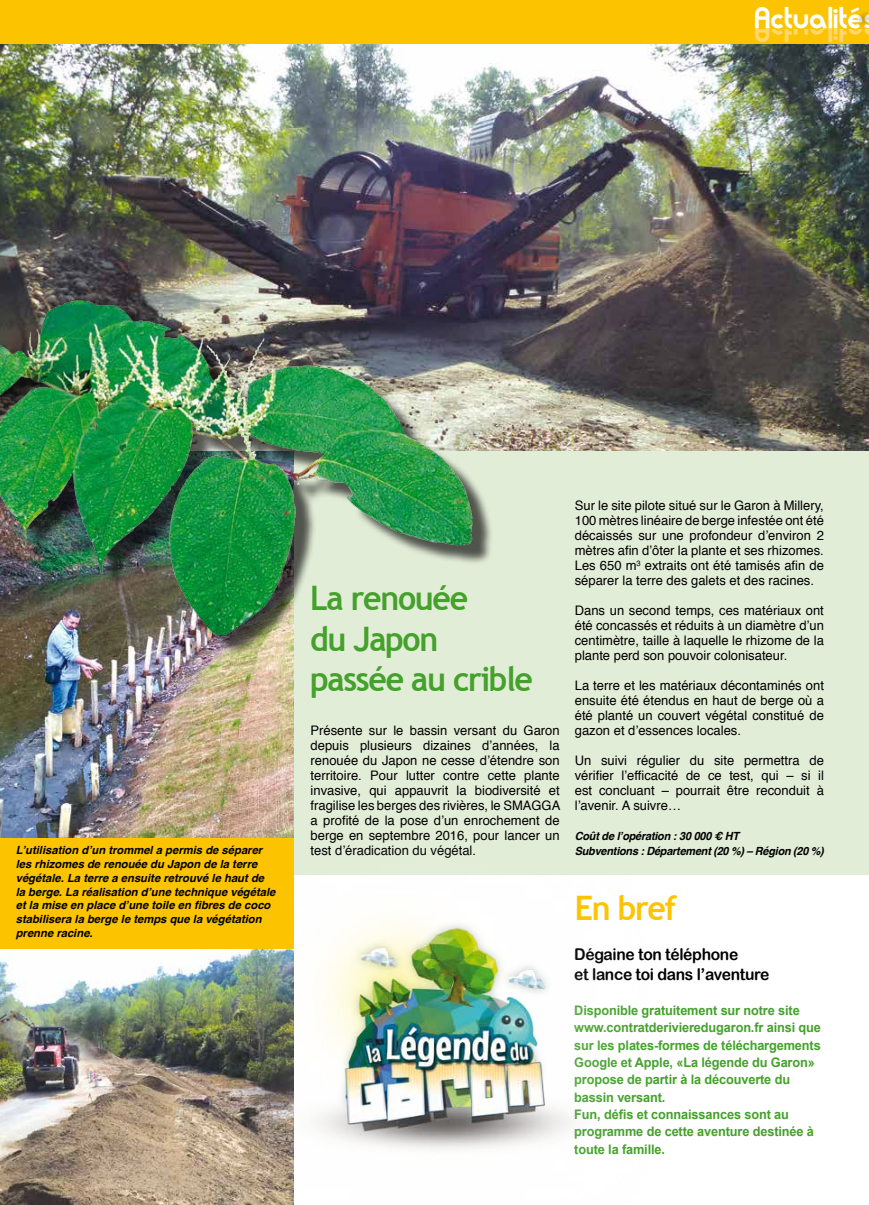
<style>
.page{position:relative;width:869px;height:1205px;background:#fff}
.page>*{position:absolute;margin:0;border:0;box-sizing:border-box;transform-origin:0 0}
.t1{font:700 33.75px/40.5px "Trebuchet MS";letter-spacing:-.04em;color:#44a12b;scale:.95 1}
.t2{font:700 33.75px "Trebuchet MS";letter-spacing:-.04em;color:#fcc400;scale:.95 1}
.t3{font:16.25px/20px "Arial Rounded MT Bold";letter-spacing:-.02em;color:#000;scale:.96 1}
.t4{font:13.12px/15px "Helvetica";color:#000;text-align:justify}
.t5{font:700 13.12px/17.2px "Arial";letter-spacing:-.01em;color:#44a12b}
.t6{font:italic 700 11.25px/13.8px "Helvetica";color:#000}
.t7{font:italic 700 11.25px/15px "Helvetica";letter-spacing:-.02em;color:#000}
</style>
<div class="page">
<img style="left:0;top:952px;width:249px;height:253px">
<div style="left:0;top:0;width:868px;height:874px;background:#e2edd7"></div>
<img style="left:0;top:656px;width:293px;height:183px">
<img style="left:0;top:43px;width:868px;height:408px">
<div style="left:0;top:0;width:868px;height:43px;background:#fcc400"></div>
<img style="left:249px;top:842px;width:397px;height:363px">
<div style="left:0;top:839px;width:293px;height:110px;background:#fcc400"></div>
<div style="left:0;top:307px;width:493px;height:349px;background:#000;opacity:.65"></div>
<img style="left:0;top:301px;width:472px;height:334px">
<div style="left:853px;top:10px;width:15px;height:18px;background:#000;opacity:.75"></div>
<svg style="left:850px;top:7px;width:12px;height:21px"></svg>
<p class="t6" style="left:16px;top:843px;width:261px">L’utilisation d’un trommel a permis de séparer les rhizomes de renouée du Japon de la terre végétale. La terre a ensuite retrouvé le haut de la berge. La réalisation d’une technique végétale et la mise en place d’une toile en fibres de coco stabilisera la berge le temps que la végétation prenne racine.</p>
<h1 class="t1" style="left:310px;top:578px;width:236px">La renouée<br>du Japon passée au crible</h1>
<p class="t4" style="left:310px;top:723px;width:251px">Présente sur le bassin versant du Garon depuis plusieurs dizaines d’années, la renouée du Japon ne cesse d’étendre son territoire. Pour lutter contre cette plante invasive, qui appauvrit la biodiversité et fragilise les berges des rivières, le SMAGGA a profité de la pose d’un enrochement de berge en septembre 2016, pour lancer un test d’éradication du végétal.</p>
<p class="t4" style="left:574px;top:498px;width:250px">Sur le site pilote situé sur le Garon à Millery, 100 mètres linéaire de berge infestée ont été décaissés sur une profondeur d’environ 2 mètres afin d’ôter la plante et ses rhizomes.<br>Les 650 m<sup>3</sup> extraits ont été tamisés afin de séparer la terre des galets et des racines.</p>
<p class="t4" style="left:574px;top:603px;width:250px">Dans un second temps, ces matériaux ont été concassés et réduits à un diamètre d’un centimètre, taille à laquelle le rhizome de la plante perd son pouvoir colonisateur.</p>
<p class="t4" style="left:574px;top:678px;width:250px">La terre et les matériaux décontaminés ont ensuite été étendus en haut de berge où a été planté un couvert végétal constitué de gazon et d’essences locales.</p>
<p class="t4" style="left:574px;top:753px;width:250px">Un suivi régulier du site permettra de vérifier l’efficacité de ce test, qui – si il est concluant – pourrait être reconduit à l’avenir. A suivre…</p>
<p class="t7" style="left:574px;top:829px;width:250px">Coût de l’opération : 30 000 € HT<br>Subventions : Département (20 %) – Région (20 %)</p>
<h1 class="t2" style="left:574px;top:887px;width:109px">En bref</h1>
<p class="t3" style="left:574px;top:944px;width:205px">Dégaine ton téléphone<br>et lance toi dans l’aventure</p>
<p class="t5" style="left:574px;top:1002px;width:248px">Disponible gratuitement sur notre site www.contratderivieredugaron.fr ainsi que sur les plates-formes de téléchargements Google et Apple, «La légende du Garon» propose de partir à la découverte du bassin versant.<br>Fun, défis et connaissances sont au programme de cette aventure destinée à toute la famille.</p>
</div>
